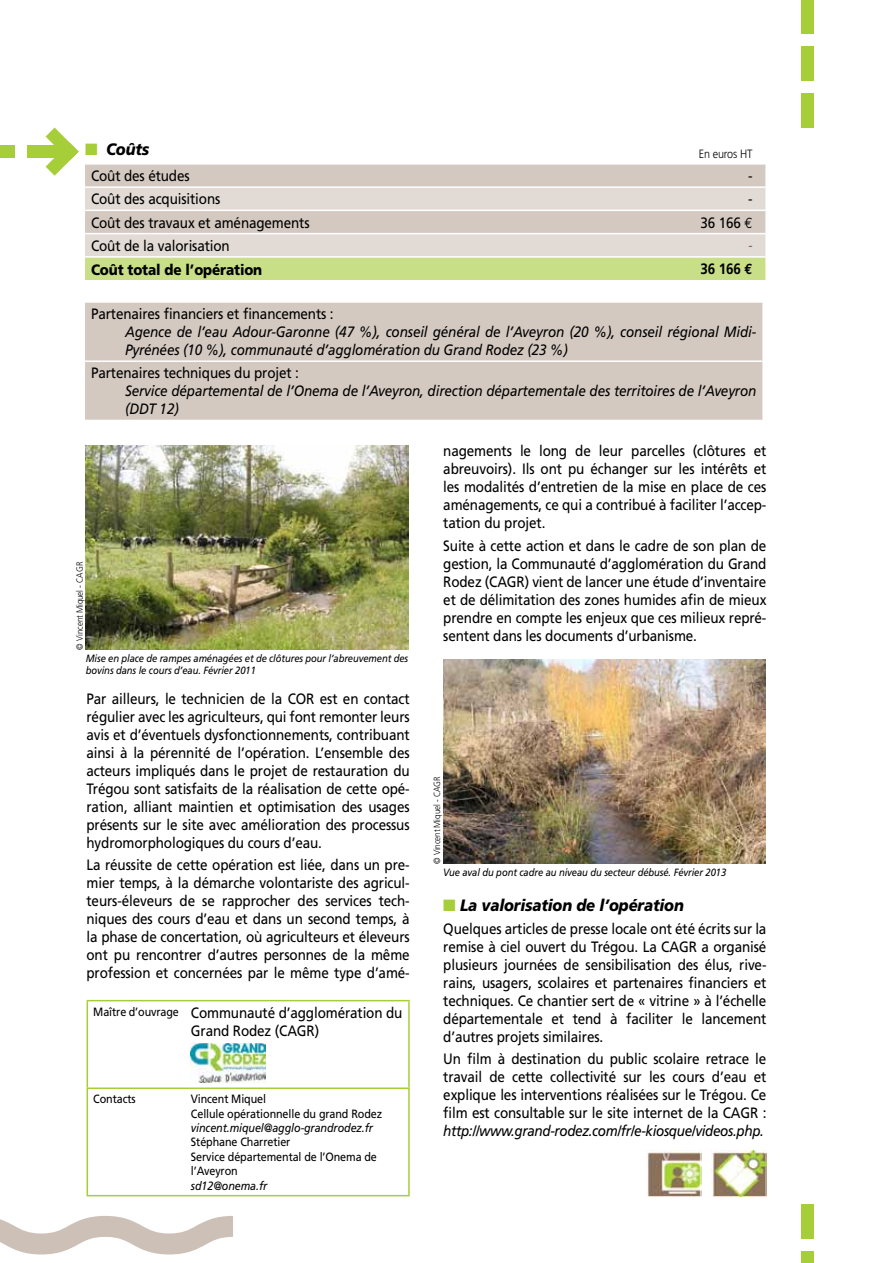
<style>
.page{position:relative;width:893px;height:1263px;background:#fff}
.page>*{position:absolute;margin:0;border:0;box-sizing:border-box;transform-origin:0 0}
.t1{font:italic 900 16.5px "Frutiger";letter-spacing:-.01em;color:#000;scale:.9 1}
.t2{font:15px/18px "Frutiger";letter-spacing:-.01em;color:#000;text-align:justify;scale:.9 1}
.t3{font:italic 15px/18px "Frutiger";letter-spacing:-.01em;color:#000;scale:.9 1}
.t4{font:900 15px "Frutiger";letter-spacing:-.01em;color:#000;scale:.9 1}
.t5{font:700 15px "Frutiger";color:#000;scale:.9 1}
.t6{font:italic 13.5px "Frutiger";color:#785c4a;scale:.9 1}
.t7{font:12px/14.4px "Frutiger";letter-spacing:-.01em;color:#000;scale:.9 1}
.t8{font:italic 12px "Frutiger";letter-spacing:-.01em;color:#000;scale:.9 1}
.t9{font:300 12px "Frutiger";letter-spacing:-.01em;color:#000;scale:.9 1}
.t10{font:italic 10.5px/12px "Frutiger";letter-spacing:-.01em;color:#000;scale:.9 1}
.t11{font:300 9px "Frutiger";letter-spacing:-.01em;color:#000;scale:.9 1}
.s1{color:#a6ce39}
.s2{font-family:"Euro Mono"}
.s3{font-size:12px}
</style>
<div class="page">
<svg style="left:0;top:1216px;width:233px;height:38px"></svg>
<div style="left:85px;top:165px;width:680px;height:21px;background:#d4c9c1"></div>
<svg style="left:85px;top:188px;width:680px;height:68px;background:#ddd5cf"></svg>
<div style="left:85px;top:258px;width:680px;height:22px;background:#c8df88"></div>
<hr style="left:85px;top:210px;width:455px;height:1px;background:#fff">
<hr style="left:540px;top:210px;width:225px;height:1px;background:#fff">
<hr style="left:85px;top:233px;width:455px;height:1px;background:#fff">
<hr style="left:540px;top:233px;width:225px;height:1px;background:#fff">
<div style="left:85px;top:303px;width:677px;height:117px;background:#d4c9c1"></div>
<hr style="left:85px;top:360px;width:677px;height:2px;background:#fff">
<div style="left:27px;top:145px;width:34px;height:13px;background:#a6ce39"></div>
<svg style="left:46px;top:128px;width:33px;height:48px"></svg>
<div style="left:0;top:145px;width:14px;height:13px;background:#a6ce39"></div>
<div style="left:801px;top:94px;width:13px;height:34px;background:#a6ce39"></div>
<div style="left:801px;top:47px;width:13px;height:34px;background:#a6ce39"></div>
<div style="left:801px;top:0;width:13px;height:34px;background:#a6ce39"></div>
<div style="left:801px;top:1252px;width:13px;height:11px;background:#a6ce39"></div>
<div style="left:801px;top:1204px;width:13px;height:34px;background:#a6ce39"></div>
<svg style="left:88px;top:1001px;width:320px;height:194px"></svg>
<hr style="left:87px;top:1000px;width:98px;height:1px;background:#a6ce39">
<hr style="left:185px;top:1000px;width:225px;height:1px;background:#a6ce39">
<hr style="left:87px;top:1087px;width:98px;height:2px;background:#a6ce39">
<hr style="left:185px;top:1087px;width:225px;height:2px;background:#a6ce39">
<hr style="left:87px;top:1001px;width:1px;height:86px;background:#a6ce39">
<hr style="left:87px;top:1089px;width:1px;height:106px;background:#a6ce39">
<hr style="left:408px;top:1001px;width:2px;height:86px;background:#a6ce39">
<hr style="left:408px;top:1089px;width:2px;height:106px;background:#a6ce39">
<hr style="left:87px;top:1195px;width:98px;height:1px;background:#a6ce39">
<hr style="left:185px;top:1195px;width:225px;height:1px;background:#a6ce39">
<img style="left:191px;top:1043px;width:75px;height:39px">
<img style="left:711px;top:1150px;width:55px;height:47px">
<img style="left:646px;top:1150px;width:56px;height:47px">
<img style="left:86px;top:445px;width:322px;height:204px">
<img style="left:443px;top:659px;width:322px;height:205px">
<p class="t1" style="left:85px;top:140px;width:73px"><span class="s1">■</span> Coûts</p>
<p class="t9" style="left:699px;top:147px;width:61px">En euros HT</p>
<p class="t2" style="left:91px;top:167px;width:111px">Coût des études</p>
<p class="t2" style="left:748px;top:167px;width:6px">-</p>
<p class="t2" style="left:91px;top:190px;width:145px">Coût des acquisitions</p>
<p class="t2" style="left:748px;top:190px;width:6px">-</p>
<p class="t2" style="left:91px;top:213px;width:244px">Coût des travaux et aménagements</p>
<p class="t2" style="left:700px;top:213px;width:59px">36 166 <span class="s2">€</span></p>
<p class="t2" style="left:91px;top:237px;width:156px">Coût de la valorisation</p>
<p class="t6" style="left:749px;top:237px;width:6px">-</p>
<p class="t4" style="left:91px;top:260px;width:192px">Coût total de l’opération</p>
<p class="t5" style="left:700px;top:260px;width:59px">36 166 <span class="s2">€</span></p>
<p class="t2" style="left:91px;top:305px;width:271px">Partenaires financiers et financements :</p>
<p class="t3" style="left:125px;top:323px;width:703px">Agence de l’eau Adour-Garonne (47 %), conseil général de l’Aveyron (20 %), conseil régional Midi-<br>Pyrénées (10 %), communauté d’agglomération du Grand Rodez (23 %)</p>
<p class="t2" style="left:91px;top:364px;width:232px">Partenaires techniques du projet :</p>
<p class="t3" style="left:125px;top:382px;width:703px">Service départemental de l’Onema de l’Aveyron, direction départementale des territoires de l’Aveyron (DDT 12)</p>
<p class="t11" style="left:75px;top:649px;width:99px;rotate:-90deg">© Vincent Miquel - CAGR</p>
<p class="t10" style="left:86px;top:652px;width:360px">Mise en place de rampes aménagées et de clôtures pour l’abreuvement des bovins dans le cours d’eau. Février 2011</p>
<p class="t2" style="left:443px;top:442px;width:361px">nagements le long de leur parcelles (clôtures et abreuvoirs). Ils ont pu échanger sur les intérêts et les modalités d’entretien de la mise en place de ces aménagements, ce qui a contribué à faciliter l’accep&shy;tation du projet.</p>
<p class="t2" style="left:443px;top:536px;width:361px">Suite à cette action et dans le cadre de son plan de gestion, la Communauté d’agglomération du Grand Rodez (CAGR) vient de lancer une étude d’inventaire et de délimitation des zones humides afin de mieux prendre en compte les enjeux que ces milieux repré&shy;sentent dans les documents d’urbanisme.</p>
<p class="t2" style="left:87px;top:689px;width:361px">Par ailleurs, le technicien de la COR est en contact régulier avec les agriculteurs, qui font remonter leurs avis et d’éventuels dysfonctionnements, contribuant ainsi à la pérennité de l’opération. L’ensemble des acteurs impliqués dans le projet de restauration du Trégou sont satisfaits de la réalisation de cette opé&shy;ration, alliant maintien et optimisation des usages présents sur le site avec amélioration des processus hydromorphologiques du cours d’eau.</p>
<p class="t2" style="left:87px;top:856px;width:361px">La réussite de cette opération est liée, dans un pre&shy;mier temps, à la démarche volontariste des agricul&shy;teurs-éleveurs de se rapprocher des services tech&shy;niques des cours d’eau et dans un second temps, à la phase de concertation, où agriculteurs et éleveurs ont pu rencontrer d’autres personnes de la même profession et concernées par le même type d’amé-</p>
<p class="t10" style="left:443px;top:866px;width:316px">Vue aval du pont cadre au niveau du secteur débusé. Février 2013</p>
<p class="t11" style="left:432px;top:864px;width:99px;rotate:-90deg">© Vincent Miquel - CAGR</p>
<p class="t1" style="left:443px;top:896px;width:269px"><span class="s1">■</span> La valorisation de l’opération</p>
<p class="t2" style="left:443px;top:919px;width:361px">Quelques articles de presse locale ont été écrits sur la remise à ciel ouvert du Trégou. La CAGR a organisé plusieurs journées de sensibilisation des élus, rive&shy;rains, usagers, scolaires et partenaires financiers et techniques. Ce chantier sert de « vitrine » à l’échelle départementale et tend à faciliter le lancement d’autres projets similaires.</p>
<p class="t2" style="left:443px;top:1049px;width:361px">Un film à destination du public scolaire retrace le travail de cette collectivité sur les cours d’eau et explique les interventions réalisées sur le Trégou. Ce film est consultable sur le site internet de la CAGR :</p>
<p class="t3" style="left:443px;top:1122px;width:358px">http://www.grand-rodez.com/fr/e-kiosque/videos.php.</p>
<p class="t2" style="left:191px;top:1004px;width:237px;text-indent:-98px"><span class="s3">Maître d’ouvrage</span> Communauté d’agglomération du<br>Grand Rodez (CAGR)</p>
<p class="t7" style="left:93px;top:1092px;width:49px">Contacts</p>
<p class="t7" style="left:191px;top:1092px;width:214px">Vincent Miquel<br>Cellule opérationnelle du grand Rodez</p>
<p class="t8" style="left:191px;top:1121px;width:204px">vincent.miquel@agglo-grandrodez.fr</p>
<p class="t7" style="left:191px;top:1135px;width:208px">Stéphane Charretier<br>Service départemental de l’Onema de l’Aveyron</p>
<p class="t8" style="left:191px;top:1178px;width:86px">sd12@onema.fr</p>
</div>
